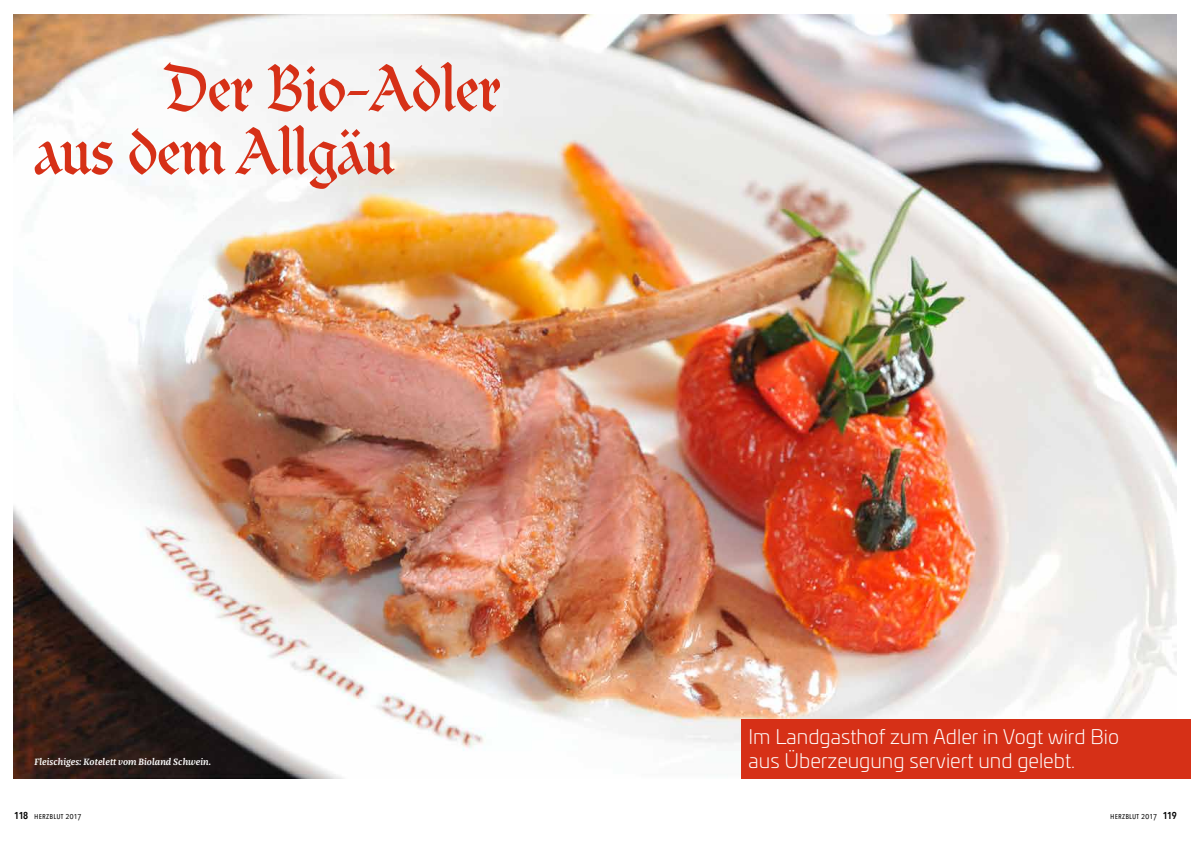
<style>
.page{position:relative;width:1191px;height:842px;background:#fff}
.page>*{position:absolute;margin:0;border:0;box-sizing:border-box;transform-origin:0 0}
.t1{font:66px/63px "Clairvaux";letter-spacing:-.02em;color:#d63017}
.t2{font:300 20px/24px "Univia Pro";color:#fff}
.t3{font:italic 600 9.5px "Franziska MA";color:#fff}
.t4{font:9px "Avenir Next Condensed";letter-spacing:.02em;color:#000}
.s1{font-weight:600;font-size:10px}
</style>
<div class="page">
<img style="left:14px;top:14px;width:1162px;height:764px">
<div style="left:741px;top:719px;width:450px;height:59px;background:#d63017"></div>
<h1 class="t1" style="left:33px;top:56px;width:468px;text-indent:131px">Der Bio-Adler aus dem Allgäu</h1>
<p class="t3" style="left:34px;top:755px;width:178px">Fleischiges: Kotelett vom Bioland Schwein.</p>
<p class="t2" style="left:748px;top:723px;width:372px">Im Landgasthof zum Adler in Vogt wird Bio aus Überzeugung serviert und gelebt.</p>
<p class="t4" style="left:14px;top:808px;width:68px"><span class="s1">118</span> Herzblut 2017</p>
<p class="t4" style="left:1110px;top:808px;width:68px">Herzblut 2017 <span class="s1">119</span></p>
</div>
